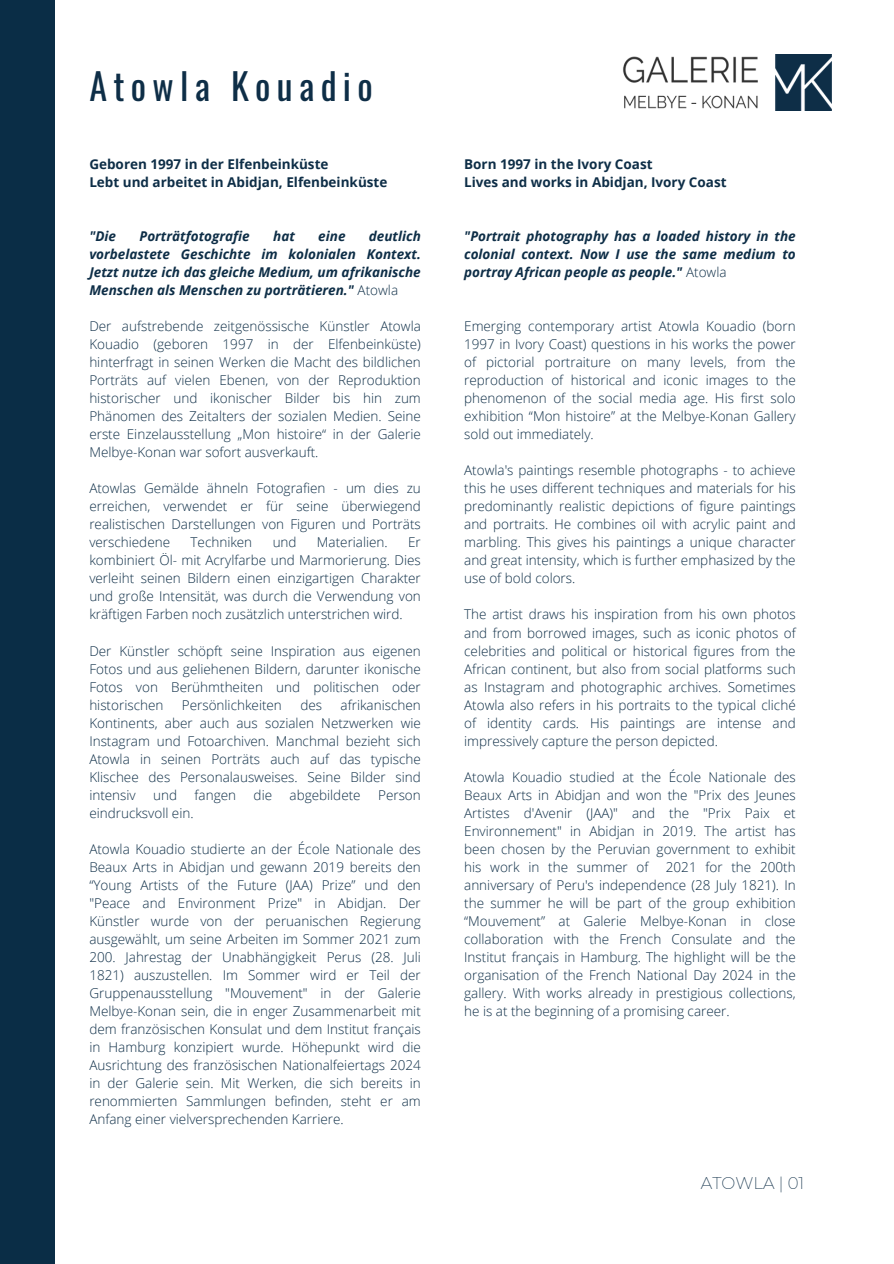
<style>
.page{position:relative;width:894px;height:1264px;background:#fff}
.page>*{position:absolute;margin:0;border:0;box-sizing:border-box;transform-origin:0 0}
.t1{font:36px "Oswald";letter-spacing:.175em;color:#0e2e47}
.t2{font:200 16.5px "Montserrat";color:#0e2e47}
.t3{font:300 13.5px/18px "Open Sans";color:#0e2e47;text-align:justify}
.t4{font:italic 700 13.5px/18px "Open Sans";color:#0e2e47;text-align:justify}
.t5{font:700 13.5px/18px "Open Sans";color:#0e2e47}
.s1{font-weight:300;font-style:normal}
</style>
<div class="page">
<div style="left:0;top:0;width:54px;height:1263px;background:#0a2d46"></div>
<img style="left:623px;top:54px;width:208px;height:56px">
<h1 class="t1" style="left:89px;top:58px;width:285px">Atowla Kouadio</h1>
<p class="t5" style="left:89px;top:155px;width:299px">Geboren 1997 in der Elfenbeinküste<br>Lebt und arbeitet in Abidjan, Elfenbeinküste</p>
<p class="t4" style="left:89px;top:227px;width:28px">"Die</p>
<p class="t4" style="left:139px;top:227px;width:112px">Porträtfotografie</p>
<p class="t4" style="left:273px;top:227px;width:23px">hat</p>
<p class="t4" style="left:318px;top:227px;width:29px">eine</p>
<p class="t4" style="left:89px;top:227px;width:333px;text-indent:279px">deutlich vorbelastete Geschichte im kolonialen Kontext.<br>Jetzt nutze ich das gleiche Medium, um afrikanische Menschen als Menschen zu porträtieren." <span class="s1">Atowla</span></p>
<p class="t3" style="left:89px;top:317px;width:333px">Der aufstrebende zeitgenössische Künstler Atowla Kouadio (geboren 1997 in der Elfenbeinküste) hinterfragt in seinen Werken die Macht des bildlichen Porträts auf vielen Ebenen, von der Reproduktion historischer und ikonischer Bilder bis hin zum Phänomen des Zeitalters der sozialen Medien. Seine erste Einzelausstellung „Mon histoire“ in der Galerie Melbye-Konan war sofort ausverkauft.</p>
<p class="t3" style="left:89px;top:479px;width:333px">Atowlas Gemälde ähneln Fotografien - um dies zu erreichen, verwendet er für seine überwiegend realistischen Darstellungen von Figuren und Porträts verschiedene</p>
<p class="t3" style="left:190px;top:533px;width:63px">Techniken</p>
<p class="t3" style="left:272px;top:533px;width:25px">und</p>
<p class="t3" style="left:317px;top:533px;width:72px">Materialien.</p>
<p class="t3" style="left:89px;top:533px;width:333px;text-indent:319px">Er kombiniert Öl- mit Acrylfarbe und Marmorierung. Dies verleiht seinen Bildern einen einzigartigen Charakter und große Intensität, was durch die Verwendung von kräftigen Farben noch zusätzlich unterstrichen wird.</p>
<p class="t3" style="left:89px;top:641px;width:333px">Der Künstler schöpft seine Inspiration aus eigenen Fotos und aus geliehenen Bildern, darunter ikonische Fotos von Berühmtheiten und politischen oder historischen</p>
<p class="t3" style="left:89px;top:695px;width:333px;text-indent:251px">afrikanischen Kontinents, aber auch aus sozialen Netzwerken wie Instagram und Fotoarchiven. Manchmal bezieht sich Atowla in seinen Porträts auch auf das typische Klischee des Personalausweises. Seine Bilder sind intensiv</p>
<p class="t3" style="left:182px;top:695px;width:101px">Persönlichkeiten</p>
<p class="t3" style="left:300px;top:695px;width:23px">des</p>
<p class="t3" style="left:153px;top:785px;width:25px">und</p>
<p class="t3" style="left:194px;top:785px;width:43px">fangen</p>
<p class="t3" style="left:253px;top:785px;width:20px">die</p>
<p class="t3" style="left:289px;top:785px;width:73px">abgebildete</p>
<p class="t3" style="left:378px;top:785px;width:44px">Person</p>
<p class="t3" style="left:89px;top:803px;width:106px">eindrucksvoll ein.</p>
<p class="t3" style="left:89px;top:839px;width:333px">Atowla Kouadio studierte an der École Nationale des Beaux Arts in Abidjan und gewann 2019 bereits den “Young Artists of the Future (JAA) Prize” und den "Peace and Environment Prize" in Abidjan. Der Künstler wurde von der peruanischen Regierung ausgewählt, um seine Arbeiten im Sommer 2021 zum 200. Jahrestag der Unabhängigkeit Perus (28. Juli 1821) auszustellen. Im Sommer wird er Teil der Gruppenausstellung "Mouvement" in der Galerie Melbye-Konan sein, die in enger Zusammenarbeit mit dem französischen Konsulat und dem Institut français in Hamburg konzipiert wurde. Höhepunkt wird die Ausrichtung des französischen Nationalfeiertags 2024 in der Galerie sein. Mit Werken, die sich bereits in renommierten Sammlungen befinden, steht er am Anfang einer vielversprechenden Karriere.</p>
<p class="t5" style="left:464px;top:155px;width:264px">Born 1997 in the Ivory Coast<br>Lives and works in Abidjan, Ivory Coast</p>
<h3 class="t4" style="left:464px;top:227px;width:333px">"Portrait photography has a loaded history in the colonial context. Now I use the same medium to portray African people as people." <span class="s1">Atowla</span></h3>
<p class="t3" style="left:464px;top:317px;width:333px">Emerging contemporary artist Atowla Kouadio (born 1997 in Ivory Coast) questions in his works the power of pictorial portraiture on many levels, from the reproduction of historical and iconic images to the phenomenon of the social media age. His first solo exhibition “Mon histoire” at the Melbye-Konan Gallery sold out immediately.</p>
<p class="t3" style="left:464px;top:461px;width:333px">Atowla's paintings resemble photographs - to achieve this he uses different techniques and materials for his predominantly realistic depictions of figure paintings and portraits. He combines oil with acrylic paint and marbling. This gives his paintings a unique character and great intensity, which is further emphasized by the use of bold colors.</p>
<p class="t3" style="left:464px;top:605px;width:333px">The artist draws his inspiration from his own photos and from borrowed images, such as iconic photos of celebrities and political or historical figures from the African continent, but also from social platforms such as Instagram and photographic archives. Sometimes Atowla also refers in his portraits to the typical cliché of identity cards. His paintings are intense and impressively capture the person depicted.</p>
<h3 class="t3" style="left:464px;top:767px;width:333px">Atowla Kouadio studied at the École Nationale des Beaux Arts in Abidjan and won the "Prix des Jeunes Artistes d'Avenir (JAA)" and the "Prix Paix et Environnement" in Abidjan in 2019. The artist has been chosen by the Peruvian government to exhibit his work in the summer of</h3>
<h3 class="t3" style="left:464px;top:857px;width:333px;text-indent:202px">2021 for the 200th anniversary of Peru's independence (28 July 1821). In the summer he will be part of the group exhibition “Mouvement” at Galerie Melbye-Konan in close collaboration with the French Consulate and the Institut français in Hamburg. The highlight will be the organisation of the French National Day 2024 in the gallery. With works already in prestigious collections, he is at the beginning of a promising career.</h3>
<p class="t2" style="left:700px;top:1173px;width:105px">ATOWLA | 01</p>
</div>
